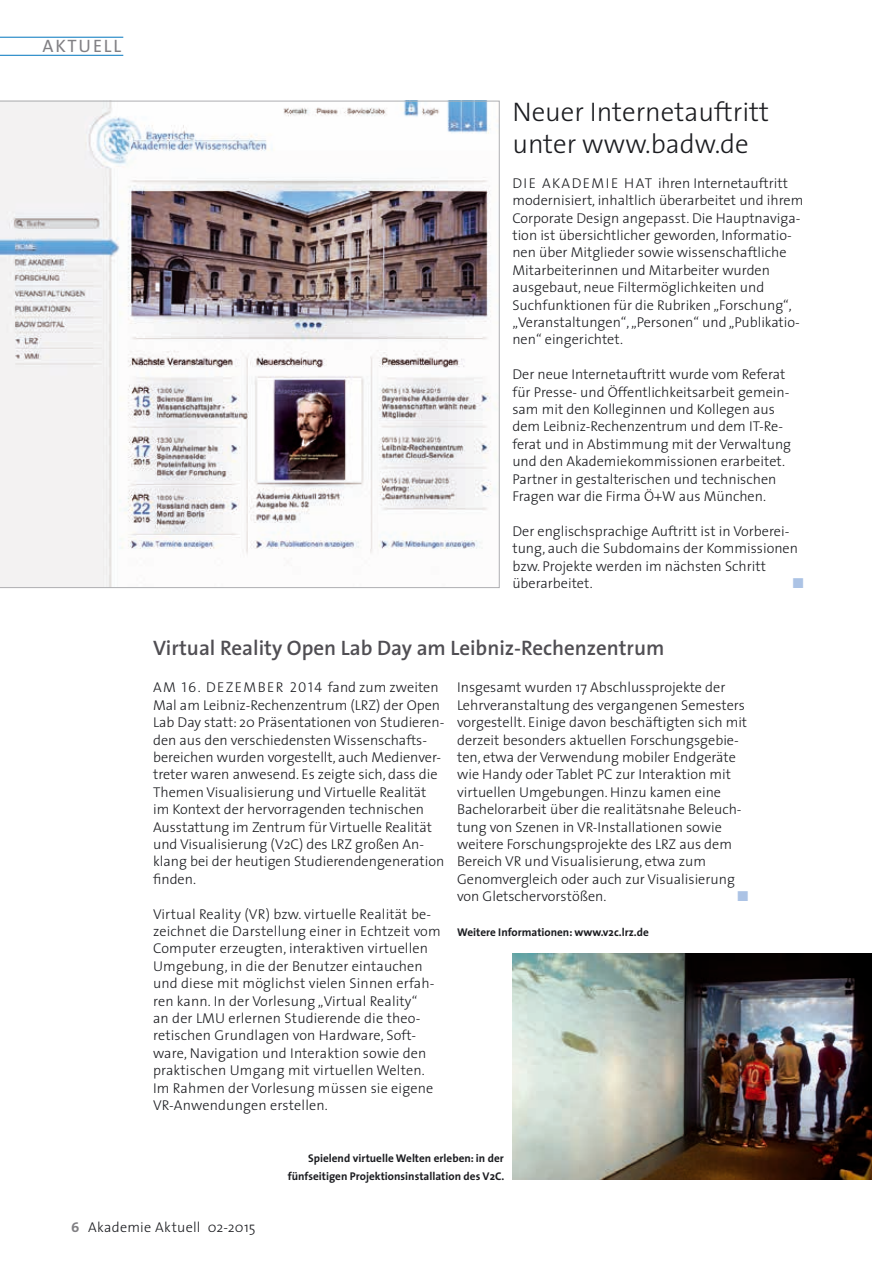
<style>
.page{position:relative;width:893px;height:1263px;background:#fff}
.page>*{position:absolute;margin:0;border:0;box-sizing:border-box;transform-origin:0 0}
.t1{font:300 27px/32.4px "The Sans";color:#1b1c20}
.t2{font:600 21px "The Sans";color:#504e53}
.t3{font:18px "The Sans";letter-spacing:.1em;color:#818084}
.t4{font:300 14.25px/17.4px "The Sans";color:#1b1c20}
.t5{font:14.25px "The Sans Light Caps";letter-spacing:.1em;color:#1b1c20}
.t6{font:300 14.25px "The Sans";letter-spacing:.02em;color:#1b1c20}
.t7{font:14.25px "Zapf Dingbats ITC";color:#acc3e5}
.t8{font:700 11.25px/17.4px "The Sans";color:#1b1c20;text-align:right}
.s1{font-family:"The Sans Light Caps";font-weight:400}
.s2{font-family:"The Sans";font-weight:300}
.s3{font-family:"The Sans Bold Caps";font-weight:400;color:#818084}
</style>
<div class="page">
<img style="left:0;top:101px;width:500px;height:487px">
<img style="left:512px;top:953px;width:360px;height:227px">
<hr style="left:0;top:55px;width:123px;height:1px;background:#0076be">
<hr style="left:0;top:37px;width:123px;height:1px;background:#0076be">
<p class="t3" style="left:43px;top:31px;width:80px">AKTUELL</p>
<h1 class="t1" style="left:512px;top:94px;width:258px">Neuer Internetauftritt unter www.badw.de</h1>
<p class="t4" style="left:512px;top:174px;width:292px"><span class="s1">DIE AKADEMIE HAT</span> ihren Internetauftritt modernisiert, inhaltlich überarbeitet und ihrem Corporate Design angepasst. Die Hauptnaviga&shy;tion ist übersichtlicher geworden, Informatio&shy;nen über Mitglieder sowie wissenschaftliche Mitarbeiterinnen und Mitarbeiter wurden ausgebaut, neue Filtermöglichkeiten und Suchfunktionen für die Rubriken „Forschung“, „Veranstaltungen“, „Personen“ und „Publikatio&shy;nen“ eingerichtet.</p>
<p class="t4" style="left:512px;top:365px;width:280px">Der neue Internetauftritt wurde vom Referat für Presse- und Öffentlichkeitsarbeit gemein&shy;sam mit den Kolleginnen und Kollegen aus dem Leibniz-Rechenzentrum und dem IT-Re&shy;ferat und in Abstimmung mit der Verwaltung und den Akademiekommissionen erarbeitet.<br>Partner in gestalterischen und technischen Fragen war die Firma Ö+W aus München.</p>
<p class="t4" style="left:512px;top:522px;width:287px">Der englischsprachige Auftritt ist in Vorberei&shy;tung, auch die Subdomains der Kommissionen bzw. Projekte werden im nächsten Schritt überarbeitet.</p>
<p class="t7" style="left:793px;top:576px;width:12px">■</p>
<h2 class="t2" style="left:153px;top:631px;width:513px">Virtual Reality Open Lab Day am Leibniz-Rechenzentrum</h2>
<p class="t5" style="left:153px;top:676px;width:287px">AM 16. DEZEMBER 2014 <span class="s2">fand zum zweiten</span></p>
<p class="t4" style="left:153px;top:696px;width:293px">Mal am Leibniz-Rechenzentrum (LRZ) der Open Lab Day statt: 20 Präsentationen von Studieren&shy;den aus den verschiedensten Wissenschafts&shy;bereichen wurden vorgestellt, auch Medienver&shy;treter waren anwesend. Es zeigte sich, dass die Themen Visualisierung und Virtuelle Realität im Kontext der hervorragenden technischen Ausstattung im Zentrum für Virtuelle Realität und Visualisierung (V2C) des LRZ großen An&shy;klang bei der heutigen Studierendengeneration finden.</p>
<p class="t4" style="left:153px;top:905px;width:289px">Virtual Reality (VR) bzw. virtuelle Realität be&shy;zeichnet die Darstellung einer in Echtzeit vom Computer erzeugten, interaktiven virtuellen Umgebung, in die der Benutzer eintauchen und diese mit möglichst vielen Sinnen erfah&shy;ren kann. In der Vorlesung „Virtual Reality“<br>an der LMU erlernen Studierende die theo&shy;retischen Grundlagen von Hardware, Soft&shy;ware, Navigation und Interaktion sowie den praktischen Umgang mit virtuellen Welten.<br>Im Rahmen der Vorlesung müssen sie eigene VR-Anwendungen erstellen.</p>
<p class="t4" style="left:457px;top:678px;width:292px">Insgesamt wurden 17 Abschlussprojekte der Lehrveranstaltung des vergangenen Semesters vorgestellt. Einige davon beschäftigten sich mit derzeit besonders aktuellen Forschungsgebie&shy;ten, etwa der Verwendung mobiler Endgeräte wie Handy oder Tablet PC zur Interaktion mit virtuellen Umgebungen. Hinzu kamen eine Bachelorarbeit über die realitätsnahe Beleuch&shy;tung von Szenen in VR-Installationen sowie weitere Forschungsprojekte des LRZ aus dem Bereich VR und Visualisierung, etwa zum Genomvergleich oder auch zur Visualisierung von Gletschervorstößen.</p>
<p class="t7" style="left:738px;top:889px;width:12px">■</p>
<p class="t8" style="left:457px;top:923px;width:193px">Weitere Informationen: www.v2c.lrz.de</p>
<p class="t8" style="left:288px;top:1149px;width:218px">Spielend virtuelle Welten erleben: in der fünfseitigen Projektionsinstallation des V2C.</p>
<p class="t6" style="left:71px;top:1215px;width:186px"><span class="s3">6</span> Akademie Aktuell 02-2015</p>
</div>
